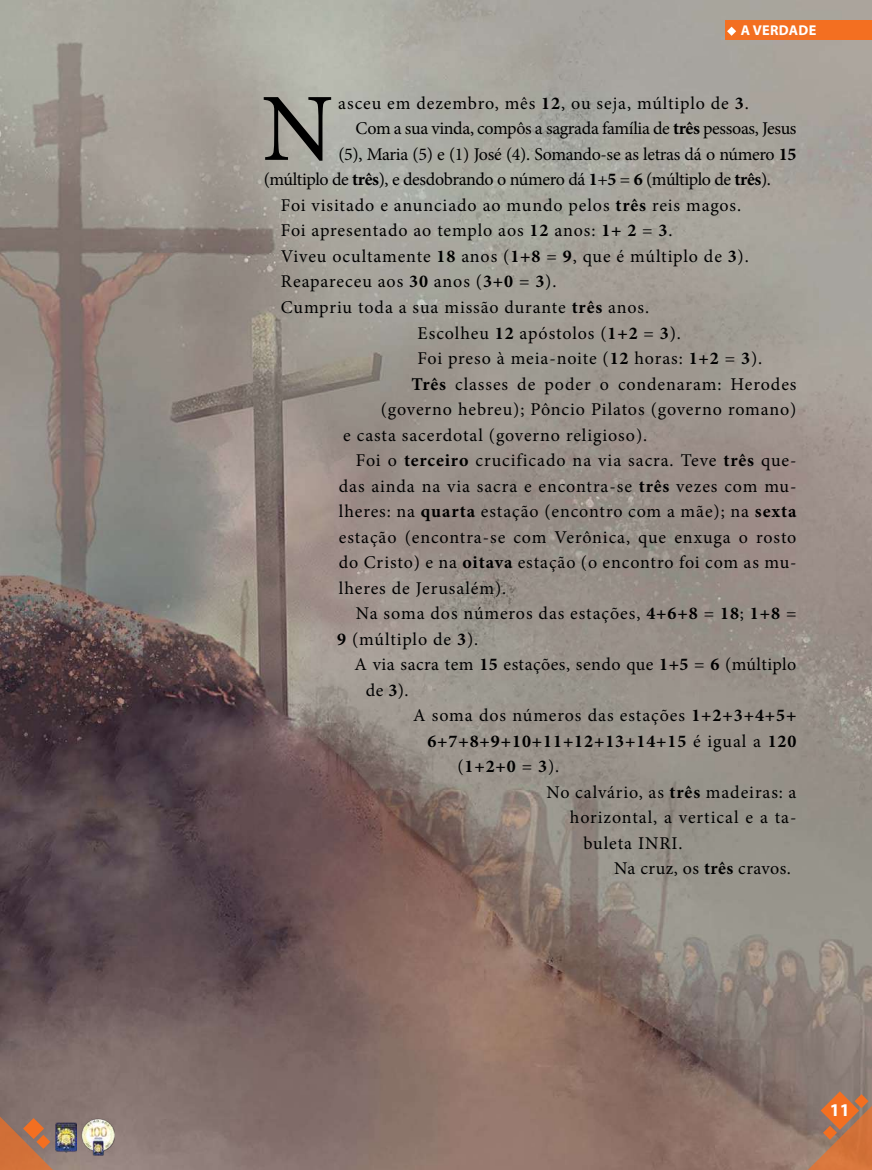
<style>
.page{position:relative;width:872px;height:1170px;background:#fff}
.page>*{position:absolute;margin:0;border:0;box-sizing:border-box;transform-origin:0 0}
.t1{font:96.45px "Minion Pro";color:#000}
.t2{font:18px "Minion Pro";letter-spacing:.045em;color:#000}
.t3{font:18px "Minion Pro";letter-spacing:-.02em;color:#000}
.t4{font:18px "Minion Pro";letter-spacing:.025em;color:#000}
.t5{font:700 18px "Minion Pro";letter-spacing:.05em;color:#000}
.t6{font:700 18px "Myriad Pro";color:#fff}
.t7{font:700 14.25px "Myriad Pro";letter-spacing:.02em;color:#fff}
.s1{font-weight:700}
.s2{font-weight:400}
</style>
<div class="page">
<img style="left:0;top:0;width:872px;height:1169px">
<div style="left:725px;top:20px;width:147px;height:20px;background:#f36f21"></div>
<svg style="left:727px;top:27px;width:9px;height:9px"></svg>
<svg style="left:786px;top:1084px;width:86px;height:85px;background:#ac7657"></svg>
<svg style="left:0;top:1116px;width:75px;height:53px;background:#b17454"></svg>
<img style="left:55px;top:1121px;width:22px;height:31px">
<img style="left:82px;top:1117px;width:33px;height:38px">
<p class="t7" style="left:740px;top:21px;width:77px">A VERDADE</p>
<h1 class="t1" style="left:262px;top:64px;width:73px">N</h1>
<p class="t2" style="left:338px;top:91px;width:412px">asceu em dezembro, mês <span class="s1">12</span>, ou seja, múltiplo de <span class="s1">3</span>.</p>
<p class="t3" style="left:355px;top:116px;width:442px">Com a sua vinda, compôs a sagrada família de <span class="s1">três</span> pessoas, Jesus</p>
<p class="t3" style="left:338px;top:142px;width:460px">(5), Maria (5) e (1) José (4). Somando-se as letras dá o número <span class="s1">15</span></p>
<p class="t3" style="left:264px;top:167px;width:509px">(múltiplo de <span class="s1">três</span>), e desdobrando o número dá <span class="s1">1</span>+<span class="s1">5</span> = <span class="s1">6</span> (múltiplo de <span class="s1">três</span>).</p>
<p class="t2" style="left:281px;top:193px;width:462px">Foi visitado e anunciado ao mundo pelos <span class="s1">três</span> reis magos.</p>
<p class="t2" style="left:281px;top:218px;width:393px">Foi apresentado ao templo aos <span class="s1">12</span> anos: <span class="s1">1+ 2</span> = <span class="s1">3</span>.</p>
<p class="t2" style="left:281px;top:244px;width:469px">Viveu ocultamente <span class="s1">18</span> anos (<span class="s1">1+8</span> = <span class="s1">9</span>, que é múltiplo de <span class="s1">3</span>).</p>
<p class="t2" style="left:281px;top:269px;width:277px">Reapareceu aos <span class="s1">30</span> anos (<span class="s1">3+0</span> = <span class="s1">3</span>).</p>
<p class="t2" style="left:281px;top:295px;width:370px">Cumpriu toda a sua missão durante <span class="s1">três</span> anos.</p>
<p class="t2" style="left:417px;top:321px;width:265px">Escolheu <span class="s1">12</span> apóstolos (<span class="s1">1+2</span> = <span class="s1">3</span>).</p>
<p class="t2" style="left:417px;top:346px;width:346px">Foi preso à meia-noite (<span class="s1">12</span> horas: <span class="s1">1+2</span> = <span class="s1">3</span>).</p>
<p class="t2" style="left:411px;top:372px;width:386px"><span class="s1">Três</span> classes de poder o condenaram: Herodes</p>
<p class="t2" style="left:381px;top:397px;width:417px">(governo hebreu); Pôncio Pilatos (governo romano)</p>
<p class="t2" style="left:343px;top:423px;width:305px">e casta sacerdotal (governo religioso).</p>
<p class="t2" style="left:356px;top:448px;width:442px">Foi o <span class="s1">terceiro</span> crucificado na via sacra. Teve <span class="s1">três</span> que-</p>
<p class="t2" style="left:339px;top:474px;width:459px">das ainda na via sacra e encontra-se <span class="s1">três</span> vezes com mu-</p>
<p class="t2" style="left:339px;top:499px;width:459px">lheres: na <span class="s1">quarta</span> estação (encontro com a mãe); na <span class="s1">sexta</span></p>
<p class="t2" style="left:339px;top:525px;width:459px">estação (encontra-se com Verônica, que enxuga o rosto</p>
<p class="t2" style="left:339px;top:550px;width:459px">do Cristo) e na <span class="s1">oitava</span> estação (o encontro foi com as mu-</p>
<p class="t2" style="left:339px;top:576px;width:169px">lheres de Jerusalém).</p>
<p class="t2" style="left:356px;top:601px;width:442px">Na soma dos números das estações, <span class="s1">4+6+8</span> = <span class="s1">18</span>; <span class="s1">1+8</span> =</p>
<p class="t2" style="left:337px;top:627px;width:142px"><span class="s1">9</span> (múltiplo de <span class="s1">3</span>).</p>
<p class="t4" style="left:354px;top:652px;width:443px">A via sacra tem <span class="s1">15</span> estações, sendo que <span class="s1">1+5</span> = <span class="s1">6</span> (múltiplo</p>
<p class="t2" style="left:366px;top:678px;width:44px">de <span class="s1">3</span>).</p>
<p class="t2" style="left:413px;top:703px;width:385px">A soma dos números das estações <span class="s1">1+2+3+4+5+</span></p>
<p class="t5" style="left:427px;top:728px;width:371px">6+7+8+9+10+11+12+13+14+15 <span class="s2">é igual a</span> 120</p>
<p class="t5" style="left:457px;top:753px;width:103px"><span class="s2">(</span>1+2+0 <span class="s2">=</span> 3<span class="s2">).</span></p>
<p class="t2" style="left:546px;top:780px;width:251px">No calvário, as <span class="s1">três</span> madeiras: a</p>
<p class="t2" style="left:570px;top:805px;width:228px">horizontal, a vertical e a ta-</p>
<p class="t2" style="left:583px;top:831px;width:101px">buleta INRI.</p>
<p class="t4" style="left:614px;top:856px;width:178px">Na cruz, os <span class="s1">três</span> cravos.</p>
<p class="t6" style="left:830px;top:1098px;width:21px">11</p>
</div>
